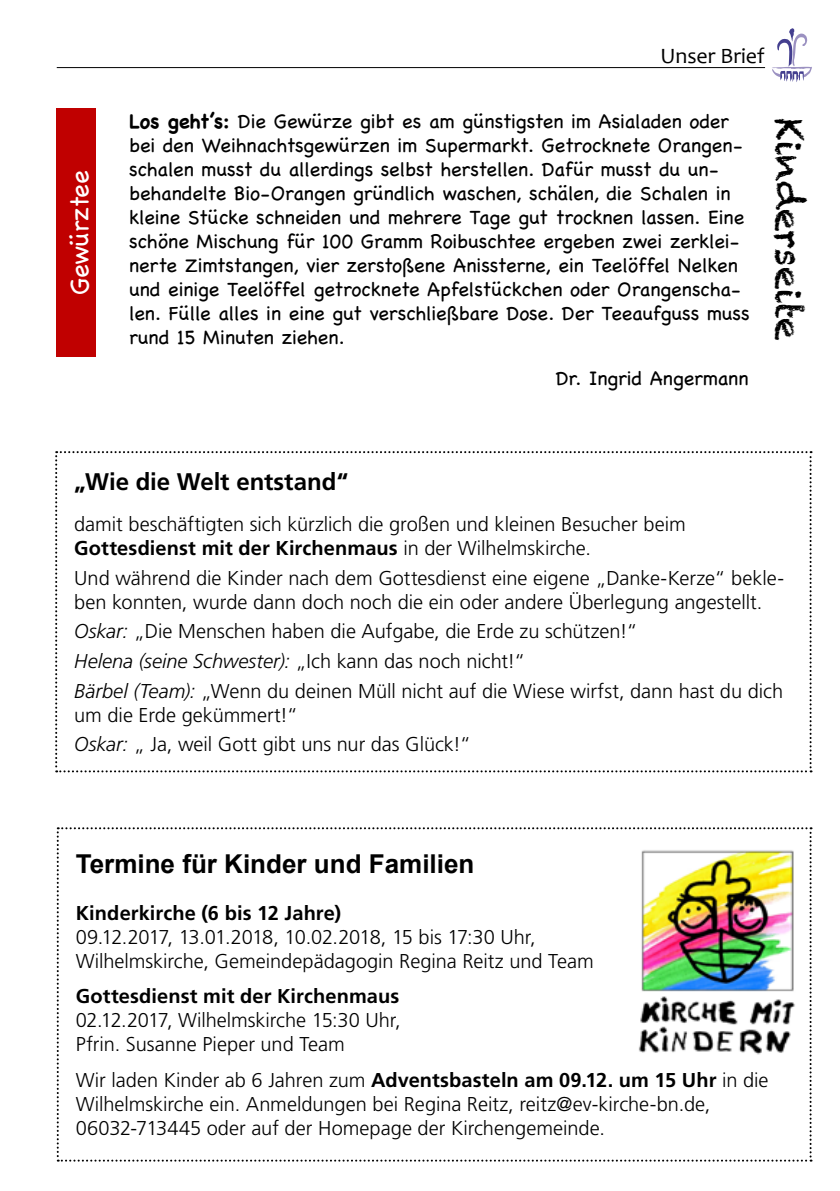
<style>
.page{position:relative;width:840px;height:1191px;background:#fff}
.page>*{position:absolute;margin:0;border:0;box-sizing:border-box;transform-origin:0 0}
.t1{font:36px "Chalkduster";letter-spacing:-.015em;color:#000}
.t2{font:700 26px "Arial";color:#000}
.t3{font:26px "Chalkboard";letter-spacing:-.02em;color:#fff}
.t4{font:700 24px "Frutiger LT Std";color:#000}
.t5{font:22px "Candara";color:#000}
.t6{font:300 20px/24px "Frutiger LT Std";color:#000}
.t7{font:20px/24px "Chalkboard";letter-spacing:-.01em;color:#000}
.t8{font:700 20px "Frutiger LT Std";letter-spacing:.005em;color:#000}
.s1{font-weight:700}
.s2{font-style:italic}
</style>
<div class="page">
<svg style="left:772px;top:28px;width:39px;height:54px"></svg>
<hr style="left:57px;top:67px;width:707px;height:1px;background:#000">
<svg style="left:57px;top:827px;width:754px;height:334px"></svg>
<img style="left:631px;top:840px;width:170px;height:219px">
<svg style="left:55px;top:451px;width:756px;height:321px"></svg>
<div style="left:56px;top:109px;width:39px;height:248px;background:#c00000"></div>
<h2 class="t3" style="left:63px;top:295px;width:126px;rotate:-90deg">Gewürztee</h2>
<p class="t5" style="left:660px;top:42px;width:106px">Unser Brief</p>
<p class="t7" style="left:129px;top:109px;width:621px"><span class="s1">Los geht’s:</span> Die Gewürze gibt es am günstigsten im Asialaden oder bei den Weihnachtsgewürzen im Supermarkt. Getrocknete Orangen&shy;schalen musst du allerdings selbst herstellen. Dafür musst du un&shy;behandelte Bio-Orangen gründlich waschen, schälen, die Schalen in kleine Stücke schneiden und mehrere Tage gut trocknen lassen. Eine schöne Mischung für 100 Gramm Roibuschtee ergeben zwei zerklei&shy;nerte Zimtstangen, vier zerstoßene Anissterne, ein Teelöffel Nelken und einige Teelöffel getrocknete Apfelstückchen oder Orangenscha&shy;len. Fülle alles in eine gut verschließbare Dose. Der Teeaufguss muss rund 15 Minuten ziehen.</p>
<p class="t7" style="left:555px;top:366px;width:194px">Dr. Ingrid Angermann</p>
<h1 class="t1" style="left:811px;top:118px;width:224px;rotate:90deg">Kinderseite</h1>
<p class="t4" style="left:74px;top:467px;width:275px">„Wie die Welt entstand“</p>
<p class="t6" style="left:74px;top:512px;width:612px">damit beschäftigten sich kürzlich die großen und kleinen Besucher beim<br><span class="s1">Gottesdienst mit der Kirchenmaus</span> in der Wilhelmskirche.</p>
<p class="t6" style="left:74px;top:566px;width:711px">Und während die Kinder nach dem Gottesdienst eine eigene „Danke-Kerze“ bekle&shy;ben konnten, wurde dann doch noch die ein oder andere Überlegung angestellt.</p>
<p class="t6" style="left:74px;top:617px;width:710px;line-height:29.6px"><span class="s2">Oskar:</span> „Die Menschen haben die Aufgabe, die Erde zu schützen!“<br><span class="s2">Helena (seine Schwester):</span> „Ich kann das noch nicht!“<br><span class="s2">Bärbel (Team):</span> „Wenn du deinen Müll nicht auf die Wiese wirfst, dann hast du dich</p>
<p class="t6" style="left:74px;top:700px;width:398px;line-height:29.6px">um die Erde gekümmert!“<br><span class="s2">Oskar:</span> „ Ja, weil Gott gibt uns nur das Glück!“</p>
<h2 class="t2" style="left:76px;top:849px;width:400px">Termine für Kinder und Familien</h2>
<p class="t8" style="left:76px;top:901px;width:267px">Kinderkirche (6 bis 12 Jahre)</p>
<p class="t6" style="left:76px;top:925px;width:519px">09.12.2017, 13.01.2018, 10.02.2018, 15 bis 17:30 Uhr,<br>Wilhelmskirche, Gemeindepädagogin Regina Reitz und Team</p>
<p class="t8" style="left:76px;top:984px;width:325px">Gottesdienst mit der Kirchenmaus</p>
<p class="t6" style="left:76px;top:1008px;width:326px">02.12.2017, Wilhelmskirche 15:30 Uhr,<br>Pfrin. Susanne Pieper und Team</p>
<p class="t6" style="left:76px;top:1068px;width:694px">Wir laden Kinder ab 6 Jahren zum <span class="s1">Adventsbasteln am 09.12. um 15 Uhr</span> in die<br>Wilhelmskirche ein. Anmeldungen bei Regina Reitz, reitz@ev-kirche-bn.de,<br>06032-713445 oder auf der Homepage der Kirchengemeinde.</p>
</div>
